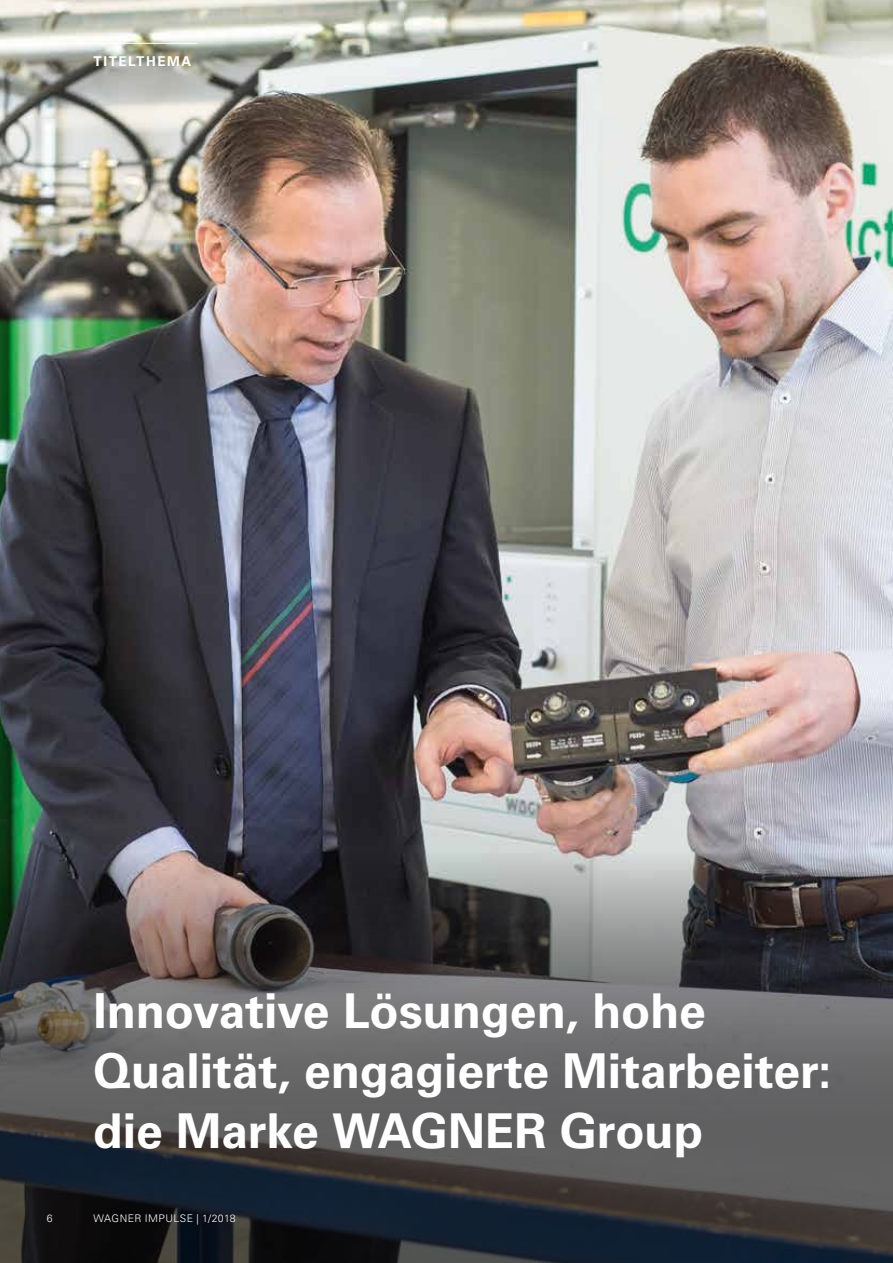
<style>
.page{position:relative;width:893px;height:1263px;background:#fff}
.page>*{position:absolute;margin:0;border:0;box-sizing:border-box;transform-origin:0 0}
.t1{font:700 48px/60px "Univers LT Std";letter-spacing:-.005em;color:#fff}
.t2{font:700 13.5px "Univers LT Std";letter-spacing:.115em;color:#fff}
.t3{font:300 10.5px "Univers LT Std";letter-spacing:.045em;color:#fff}
</style>
<div class="page">
<img style="left:0;top:0;width:893px;height:852px">
<hr style="left:0;top:43px;width:197px;height:1px;background:#fff">
<svg style="left:0;top:852px;width:853px;height:411px;background:#505052"></svg>
<img style="left:853px;top:744px;width:40px;height:519px">
<p class="t2" style="left:94px;top:54px;width:99px">TITELTHEMA</p>
<p class="t1" style="left:94px;top:981px;width:739px">Innovative Lösungen, hohe<br>Qualität, engagierte Mitarbeiter: die Marke WAGNER Group</p>
<p class="t3" style="left:47px;top:1212px;width:7px">6</p>
<p class="t3" style="left:94px;top:1212px;width:144px">WAGNER IMPULSE | 1/2018</p>
</div>
